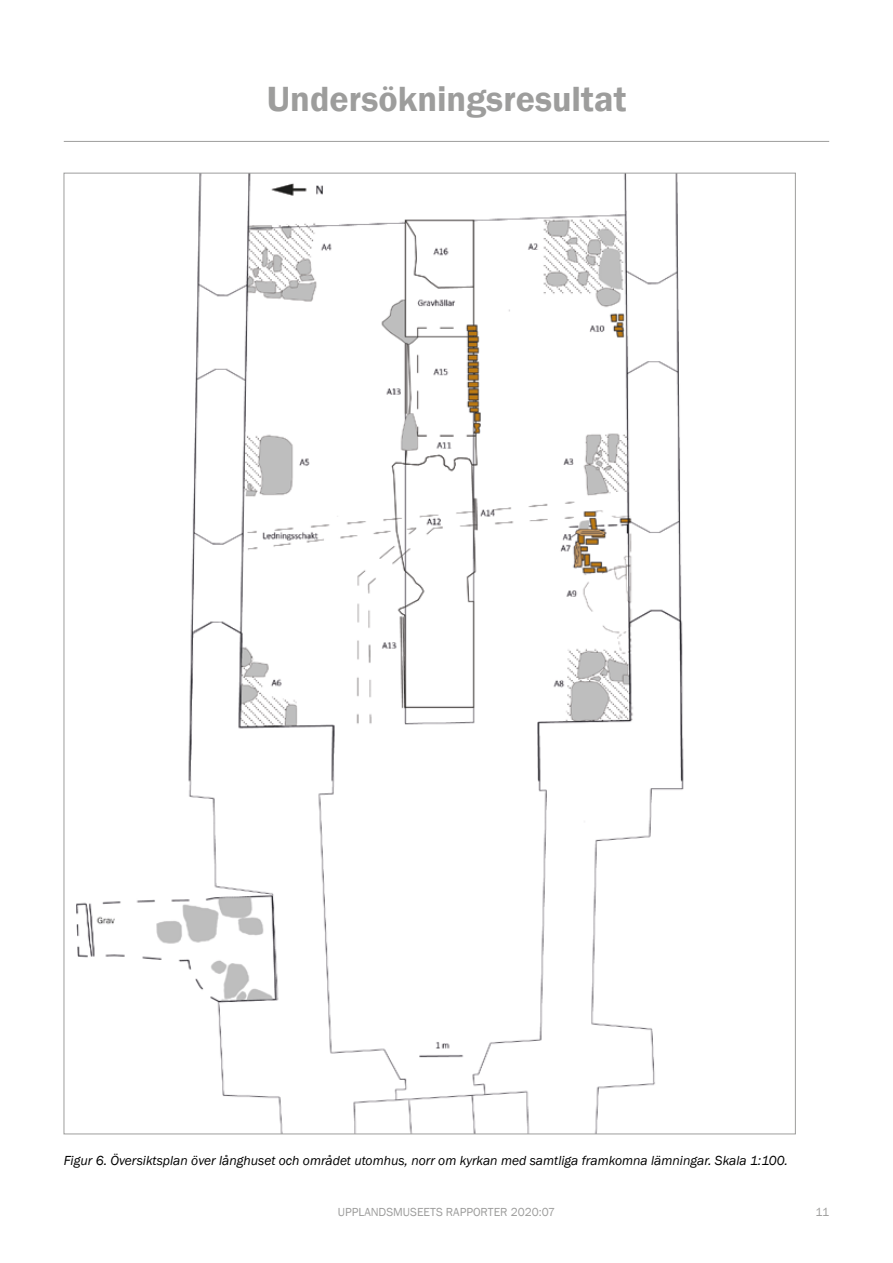
<style>
.page{position:relative;width:893px;height:1263px;background:#fff}
.page>*{position:absolute;margin:0;border:0;box-sizing:border-box;transform-origin:0 0}
.t1{font:600 36px "Franklin Gothic";color:#9d9d9c}
.t2{font:italic 13.5px "Franklin Gothic";color:#000}
.t3{font:12px "Franklin Gothic";color:#9d9d9c}
</style>
<div class="page">
<img style="left:77px;top:175px;width:607px;height:957px">
<hr style="left:64px;top:141px;width:765px;height:1px;background:#9d9d9c">
<h1 class="t1" style="left:267px;top:77px;width:361px">Undersökningsresultat</h1>
<p class="t2" style="left:64px;top:1152px;width:726px">Figur 6. Översiktsplan över långhuset och området utomhus, norr om kyrkan med samtliga framkomna lämningar. Skala 1:100.</p>
<p class="t3" style="left:338px;top:1205px;width:219px">UPPLANDSMUSEETS RAPPORTER 2020:07</p>
<p class="t3" style="left:815px;top:1205px;width:15px">11</p>
</div>
